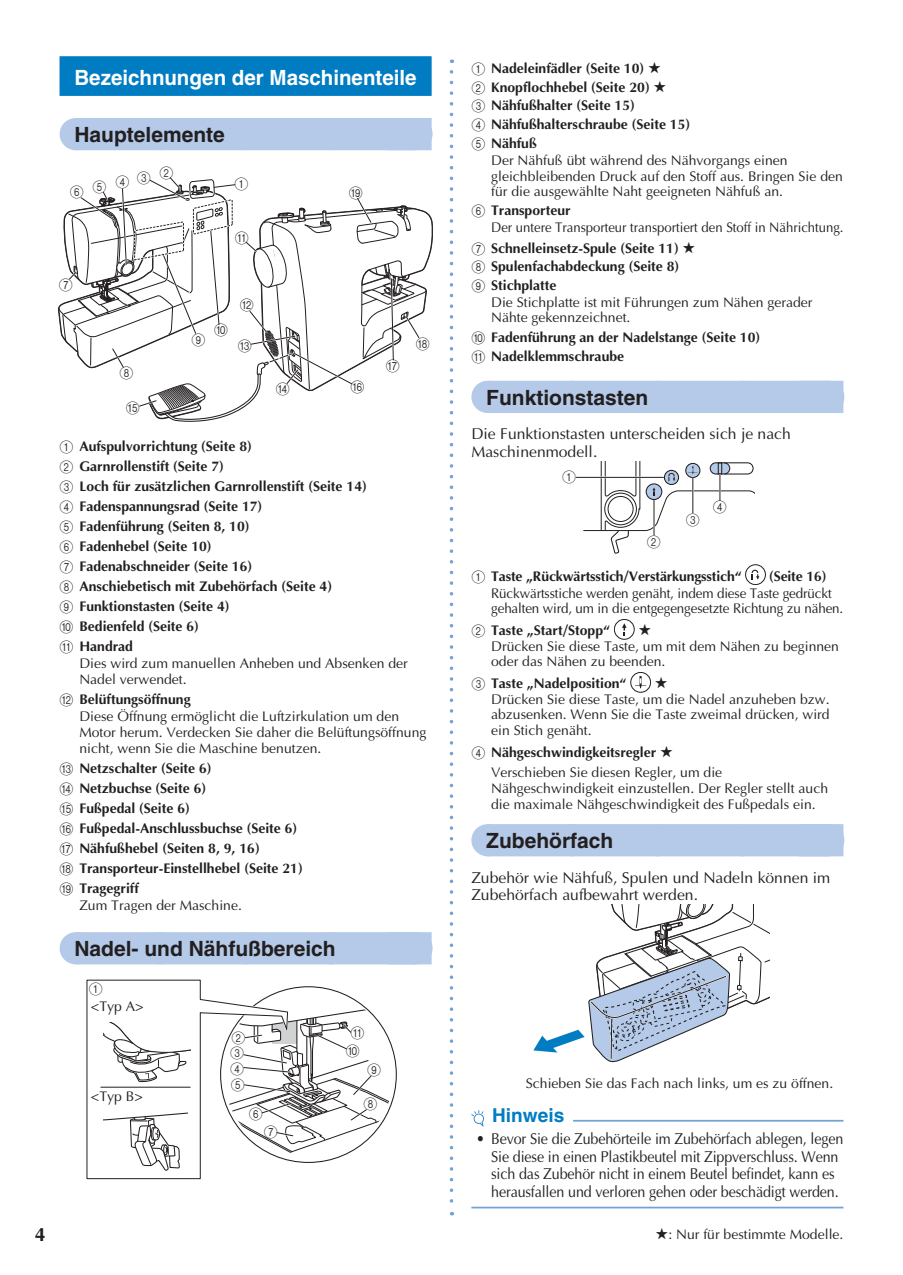
<style>
.page{position:relative;width:903px;height:1275px;background:#fff}
.page>*{position:absolute;margin:0;border:0;box-sizing:border-box;transform-origin:0 0}
.t1{font:700 21px "Helvetica";color:#231f20}
.t2{font:700 21px "Helvetica";color:#fff}
.t3{font:700 19.25px "Optima";color:#231f20}
.t4{font:700 19.07px "Helvetica";color:#007cc2}
.t5{font:15.75px/17.5px "Optima";letter-spacing:-.01em;color:#231f20;scale:.91 1}
.t6{font:15.75px/17.5px "Optima";letter-spacing:-.01em;color:#231f20}
.t7{font:14px/15.8px "Optima";color:#231f20}
.t8{font:700 14px/19.9px "Optima";color:#231f20}
.t9{font:14px/15.8px "Optima";color:#231f20;scale:.96 1}
.t10{font:14px/17px "Optima";color:#231f20;scale:.94 1}
.t11{font:14px/15.9px "Round Num Whie";color:#231f20;text-align:justify}
.s1{font-family:"Round Num Whie";font-weight:400}
.s2{font-family:"Round Num Whie"}
.s3{font-weight:700}
</style>
<div class="page">
<svg style="left:450px;top:72px;width:3px;height:1143px"></svg>
<div style="left:60px;top:56px;width:372px;height:40px;background:#007cc2"></div>
<div style="left:76px;top:118px;width:339px;height:32px;background:#b4cae8"></div>
<div style="left:387px;top:118px;width:45px;height:32px;background:#b4cae8"></div>
<div style="left:76px;top:932px;width:339px;height:32px;background:#b4cae8"></div>
<svg style="left:166px;top:932px;width:207px;height:1px"></svg>
<div style="left:387px;top:932px;width:45px;height:32px;background:#b4cae8"></div>
<svg style="left:58px;top:177px;width:375px;height:245px"></svg>
<svg style="left:86px;top:979px;width:308px;height:201px"></svg>
<div style="left:487px;top:381px;width:340px;height:32px;background:#b4cae8"></div>
<div style="left:799px;top:381px;width:44px;height:32px;background:#b4cae8"></div>
<div style="left:487px;top:824px;width:340px;height:32px;background:#b4cae8"></div>
<div style="left:799px;top:824px;width:44px;height:32px;background:#b4cae8"></div>
<hr style="left:573px;top:1120px;width:270px;height:2px;background:#70a3d6">
<hr style="left:471px;top:1207px;width:372px;height:1px;background:#70a3d6">
<hr style="left:576px;top:477px;width:88px;height:1px;background:#231f20">
<svg style="left:583px;top:461px;width:172px;height:93px"></svg>
<svg style="left:745px;top:565px;width:20px;height:20px"></svg>
<div style="left:745px;top:564px;width:21px;height:21px;border:1px solid #231f20;border-radius:50%"></div>
<svg style="left:751px;top:570px;width:8px;height:10px"></svg>
<div style="left:614px;top:619px;width:20px;height:21px;border:1px solid #231f20;border-radius:50%"></div>
<svg style="left:622px;top:623px;width:4px;height:12px"></svg>
<div style="left:630px;top:672px;width:21px;height:20px;border:1px solid #231f20;border-radius:50%"></div>
<svg style="left:635px;top:676px;width:11px;height:13px"></svg>
<svg style="left:533px;top:904px;width:237px;height:159px"></svg>
<svg style="left:471px;top:1110px;width:13px;height:17px"></svg>
<h1 class="t2" style="left:74px;top:64px;width:344px">Bezeichnungen der Maschinenteile</h1>
<h1 class="t1" style="left:74px;top:122px;width:152px">Hauptelemente</h1>
<p class="t11" style="left:70px;top:181px;width:38px">6 5</p>
<p class="t11" style="left:115px;top:174px;width:15px">4</p>
<p class="t11" style="left:160px;top:164px;width:15px">2</p>
<p class="t11" style="left:137px;top:169px;width:15px">3</p>
<p class="t11" style="left:235px;top:175px;width:15px">1</p>
<p class="t11" style="left:235px;top:229px;width:15px">A</p>
<p class="t11" style="left:59px;top:276px;width:15px">7</p>
<p class="t11" style="left:119px;top:365px;width:15px">8</p>
<p class="t11" style="left:126px;top:399px;width:15px">E</p>
<p class="t11" style="left:192px;top:331px;width:15px">9</p>
<p class="t11" style="left:214px;top:322px;width:15px">0</p>
<p class="t11" style="left:240px;top:297px;width:15px">B</p>
<p class="t11" style="left:238px;top:337px;width:15px">C</p>
<p class="t11" style="left:276px;top:381px;width:15px">D</p>
<p class="t11" style="left:349px;top:184px;width:15px">I</p>
<p class="t11" style="left:350px;top:379px;width:15px">F</p>
<p class="t11" style="left:386px;top:358px;width:15px">G</p>
<p class="t11" style="left:416px;top:335px;width:15px">H</p>
<p class="t8" style="left:60px;top:436px;width:309px"><span class="s1">1</span> Aufspulvorrichtung (Seite 8)<br><span class="s1">2</span> Garnrollenstift (Seite 7)<br><span class="s1">3</span> Loch für zusätzlichen Garnrollenstift (Seite 14)<br><span class="s1">4</span> Fadenspannungsrad (Seite 17)<br><span class="s1">5</span> Fadenführung (Seiten 8, 10)<br><span class="s1">6</span> Fadenhebel (Seite 10)<br><span class="s1">7</span> Fadenabschneider (Seite 16)<br><span class="s1">8</span> Anschiebetisch mit Zubehörfach (Seite 4)<br><span class="s1">9</span> Funktionstasten (Seite 4)<br><span class="s1">0</span> Bedienfeld (Seite 6)<br><span class="s1">A</span> Handrad</p>
<p class="t7" style="left:79px;top:656px;width:330px">Dies wird zum manuellen Anheben und Absenken der<br>Nadel verwendet.</p>
<p class="t7" style="left:79px;top:691px;width:349px;text-indent:-20px"><span class="s2">B</span> <span class="s3">Belüftungsöffnung<br></span>Diese Öffnung ermöglicht die Luftzirkulation um den Motor herum. Verdecken Sie daher die Belüftungsöffnung nicht, wenn Sie die Maschine benutzen.</p>
<p class="t8" style="left:60px;top:758px;width:245px"><span class="s1">C</span> Netzschalter (Seite 6)<br><span class="s1">D</span> Netzbuchse (Seite 6)<br><span class="s1">E</span> Fußpedal (Seite 6)<br><span class="s1">F</span> Fußpedal-Anschlussbuchse (Seite 6)<br><span class="s1">G</span> Nähfußhebel (Seiten 8, 9, 16)<br><span class="s1">H</span> Transporteur-Einstellhebel (Seite 21)<br><span class="s1">I</span> Tragegriff</p>
<p class="t7" style="left:79px;top:897px;width:162px">Zum Tragen der Maschine.</p>
<h1 class="t1" style="left:74px;top:936px;width:263px">Nadel- und Nähfußbereich</h1>
<p class="t11" style="left:89px;top:981px;width:15px">1</p>
<p class="t7" style="left:91px;top:998px;width:54px">&lt;Typ A&gt;</p>
<p class="t7" style="left:91px;top:1088px;width:53px">&lt;Typ B&gt;</p>
<p class="t11" style="left:231px;top:1029px;width:15px">2</p>
<p class="t11" style="left:230px;top:1045px;width:16px">3<br>4<br>5</p>
<p class="t11" style="left:249px;top:1105px;width:15px">6</p>
<p class="t11" style="left:264px;top:1123px;width:15px">7</p>
<p class="t11" style="left:351px;top:1025px;width:15px">A</p>
<p class="t11" style="left:346px;top:1043px;width:15px">0</p>
<p class="t11" style="left:367px;top:1062px;width:15px">9</p>
<p class="t11" style="left:363px;top:1096px;width:15px">8</p>
<h2 class="t3" style="left:35px;top:1223px;width:12px">4</h2>
<p class="t8" style="left:471px;top:59px;width:197px;line-height:18.9px"><span class="s1">1</span> Nadeleinfädler (Seite 10) ★<br><span class="s1">2</span> Knopflochhebel (Seite 20) ★</p>
<p class="t8" style="left:471px;top:95px;width:220px;line-height:18.9px"><span class="s1">3</span> Nähfußhalter (Seite 15)<br><span class="s1">4</span> Nähfußhalterschraube (Seite 15)<br><span class="s1">5</span> Nähfuß</p>
<p class="t7" style="left:491px;top:152px;width:353px">Der Nähfuß übt während des Nähvorgangs einen gleichbleibenden Druck auf den Stoff aus. Bringen Sie den für die ausgewählte Naht geeigneten Nähfuß an.</p>
<p class="t10" style="left:491px;top:202px;width:374px;text-indent:-20px"><span class="s2">6</span> <span class="s3">Transporteur<br></span>Der untere Transporteur transportiert den Stoff in Nährichtung.</p>
<p class="t8" style="left:471px;top:240px;width:226px;line-height:17.3px"><span class="s1">7</span> Schnelleinsetz-Spule (Seite 11) ★<br><span class="s1">8</span> Spulenfachabdeckung (Seite 8)</p>
<p class="t7" style="left:491px;top:277px;width:323px;line-height:16.4px;text-indent:-20px"><span class="s2">9</span> <span class="s3">Stichplatte<br></span>Die Stichplatte ist mit Führungen zum Nähen gerader<br>Nähte gekennzeichnet.</p>
<p class="t8" style="left:471px;top:327px;width:290px;line-height:18.9px"><span class="s1">0</span> Fadenführung an der Nadelstange (Seite 10)<br><span class="s1">A</span> Nadelklemmschraube</p>
<h1 class="t1" style="left:486px;top:384px;width:164px">Funktionstasten</h1>
<p class="t6" style="left:471px;top:425px;width:321px">Die Funktionstasten unterscheiden sich je nach<br>Maschinenmodell.</p>
<p class="t11" style="left:562px;top:469px;width:15px">1</p>
<p class="t11" style="left:647px;top:534px;width:15px">2</p>
<p class="t11" style="left:686px;top:512px;width:15px">3</p>
<p class="t11" style="left:713px;top:499px;width:15px">4</p>
<p class="t8" style="left:471px;top:566px;width:272px"><span class="s1">1</span> Taste „Rückwärtsstich/Verstärkungsstich“</p>
<p class="t8" style="left:769px;top:566px;width:59px">(Seite 16)</p>
<p class="t9" style="left:491px;top:585px;width:366px">Rückwärtsstiche werden genäht, indem diese Taste gedrückt gehalten wird, um in die entgegengesetzte Richtung zu nähen.</p>
<p class="t8" style="left:471px;top:620px;width:140px"><span class="s1">2</span> Taste „Start/Stopp“</p>
<p class="t7" style="left:491px;top:638px;width:349px">Drücken Sie diese Taste, um mit dem Nähen zu beginnen oder das Nähen zu beenden.</p>
<p class="t8" style="left:471px;top:673px;width:157px"><span class="s1">3</span> Taste „Nadelposition“</p>
<p class="t7" style="left:491px;top:691px;width:340px">Drücken Sie diese Taste, um die Nadel anzuheben bzw. abzusenken. Wenn Sie die Taste zweimal drücken, wird ein Stich genäht.</p>
<p class="t7" style="left:491px;top:742px;width:233px;line-height:20.3px;text-indent:-20px"><span class="s2">4</span> <span class="s3">Nähgeschwindigkeitsregler</span> ★<br>Verschieben Sie diesen Regler, um die</p>
<p class="t7" style="left:491px;top:780px;width:338px">Nähgeschwindigkeit einzustellen. Der Regler stellt auch die maximale Nähgeschwindigkeit des Fußpedals ein.</p>
<h1 class="t1" style="left:486px;top:828px;width:128px">Zubehörfach</h1>
<p class="t6" style="left:471px;top:869px;width:360px">Zubehör wie Nähfuß, Spulen und Nadeln können im<br>Zubehörfach aufbewahrt werden.</p>
<p class="t7" style="left:526px;top:1075px;width:307px">Schieben Sie das Fach nach links, um es zu öffnen.</p>
<h3 class="t4" style="left:492px;top:1104px;width:74px">Hinweis</h3>
<p class="t5" style="left:491px;top:1130px;width:388px;text-indent:-15px">• Bevor Sie die Zubehörteile im Zubehörfach ablegen, legen Sie diese in einen Plastikbeutel mit Zippverschluss. Wenn sich das Zubehör nicht in einem Beutel befindet, kann es herausfallen und verloren gehen oder beschädigt werden.</p>
<p class="t7" style="left:655px;top:1227px;width:187px">★: Nur für bestimmte Modelle.</p>
</div>
